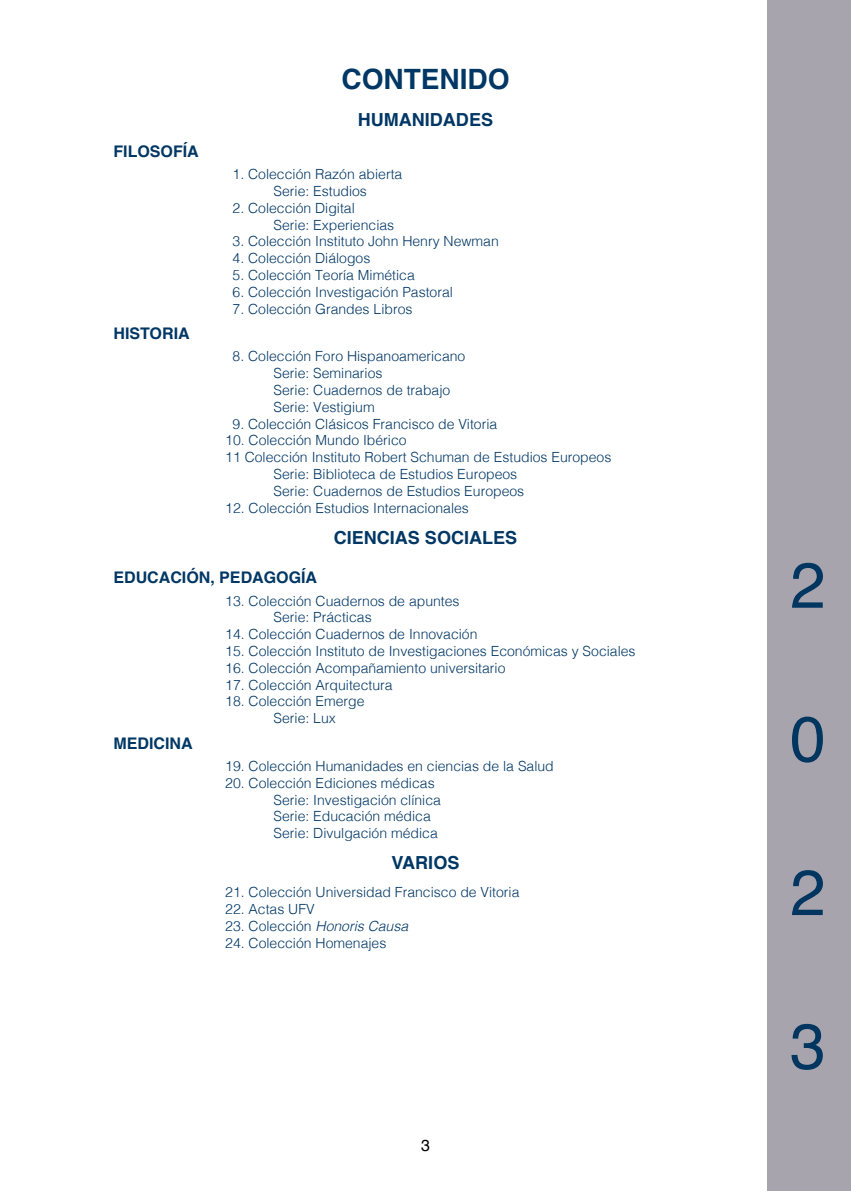
<style>
.page{position:relative;width:851px;height:1191px;background:#fff}
.page>*{position:absolute;margin:0;border:0;box-sizing:border-box;transform-origin:0 0}
.t1{font:64px "Helvetica";color:#00365f}
.t2{font:700 28px "Helvetica";color:#003764}
.t3{font:700 18px "Helvetica";color:#003764}
.t4{font:700 16px "Helvetica";color:#003764}
.t5{font:16px "Helvetica";color:#000}
.t6{font:300 14px/16.8px "Helvetica";color:#003764}
.s1{font-style:italic}
</style>
<div class="page">
<div style="left:767px;top:0;width:83px;height:1191px;background:#a8a4ad"></div>
<p class="t4" style="left:113px;top:141px;width:87px">FILOSOFÍA</p>
<p class="t4" style="left:113px;top:323px;width:78px">HISTORIA</p>
<h2 class="t2" style="left:341px;top:62px;width:169px">CONTENIDO</h2>
<p class="t3" style="left:358px;top:108px;width:136px">HUMANIDADES</p>
<p class="t6" style="left:232px;top:165px;width:171px;text-align:center">1. Colección Razón abierta<br>Serie: Estudios</p>
<p class="t6" style="left:273px;top:198px;width:122px;text-indent:-41px">2. Colección Digital<br>Serie: Experiencias</p>
<p class="t6" style="left:232px;top:232px;width:268px">3. Colección Instituto John Henry Newman</p>
<p class="t6" style="left:232px;top:249px;width:139px">4. Colección Diálogos</p>
<p class="t6" style="left:232px;top:266px;width:184px">5. Colección Teoría Mimética</p>
<p class="t6" style="left:232px;top:282px;width:222px">6. Colección Investigación Pastoral</p>
<p class="t6" style="left:232px;top:299px;width:181px">7. Colección Grandes Libros</p>
<p class="t6" style="left:273px;top:347px;width:193px;text-indent:-41px">8. Colección Foro Hispanoamericano<br>Serie: Seminarios<br>Serie: Cuadernos de trabajo<br>Serie: Vestigium</p>
<p class="t6" style="left:232px;top:414px;width:266px">9. Colección Clásicos Francisco de Vitoria</p>
<p class="t6" style="left:225px;top:431px;width:183px">10. Colección Mundo Ibérico</p>
<p class="t6" style="left:225px;top:448px;width:387px">11 Colección Instituto Robert Schuman de Estudios Europeos</p>
<p class="t6" style="left:273px;top:465px;width:245px">Serie: Biblioteca de Estudios Europeos</p>
<p class="t6" style="left:273px;top:481px;width:252px">Serie: Cuadernos de Estudios Europeos</p>
<p class="t6" style="left:225px;top:498px;width:245px">12. Colección Estudios Internacionales</p>
<p class="t3" style="left:334px;top:526px;width:185px">CIENCIAS SOCIALES</p>
<p class="t4" style="left:113px;top:568px;width:205px">EDUCACIÓN, PEDAGOGÍA</p>
<p class="t6" style="left:273px;top:591px;width:187px;text-indent:-48px">13. Colección Cuadernos de apuntes<br>Serie: Prácticas</p>
<p class="t6" style="left:225px;top:625px;width:254px">14. Colección Cuadernos de Innovación</p>
<p class="t6" style="left:225px;top:641px;width:412px">15. Colección Instituto de Investigaciones Económicas y Sociales</p>
<p class="t6" style="left:225px;top:658px;width:282px">16. Colección Acompañamiento universitario</p>
<p class="t6" style="left:225px;top:675px;width:169px">17. Colección Arquitectura</p>
<p class="t6" style="left:273px;top:692px;width:92px;text-indent:-48px">18. Colección Emerge<br>Serie: Lux</p>
<p class="t4" style="left:113px;top:733px;width:81px">MEDICINA</p>
<p class="t6" style="left:225px;top:756px;width:330px">19. Colección Humanidades en ciencias de la Salud</p>
<p class="t6" style="left:273px;top:773px;width:169px;text-indent:-48px">20. Colección Ediciones médicas<br>Serie: Investigación clínica<br>Serie: Educación médica<br>Serie: Divulgación médica</p>
<p class="t3" style="left:391px;top:852px;width:69px">VARIOS</p>
<p class="t6" style="left:225px;top:883px;width:296px">21. Colección Universidad Francisco de Vitoria</p>
<p class="t6" style="left:225px;top:900px;width:91px">22. Actas UFV</p>
<p class="t6" style="left:225px;top:916px;width:184px">23. Colección <span class="s1">Honoris Causa</span></p>
<p class="t6" style="left:225px;top:933px;width:163px">24. Colección Homenajes</p>
<p class="t5" style="left:421px;top:1133px;width:10px">3</p>
<h1 class="t1" style="left:789px;top:536px;width:37px">2</h1>
<h1 class="t1" style="left:789px;top:689px;width:37px">0</h1>
<h1 class="t1" style="left:789px;top:843px;width:37px">2</h1>
<h1 class="t1" style="left:789px;top:996px;width:37px">3</h1>
</div>
